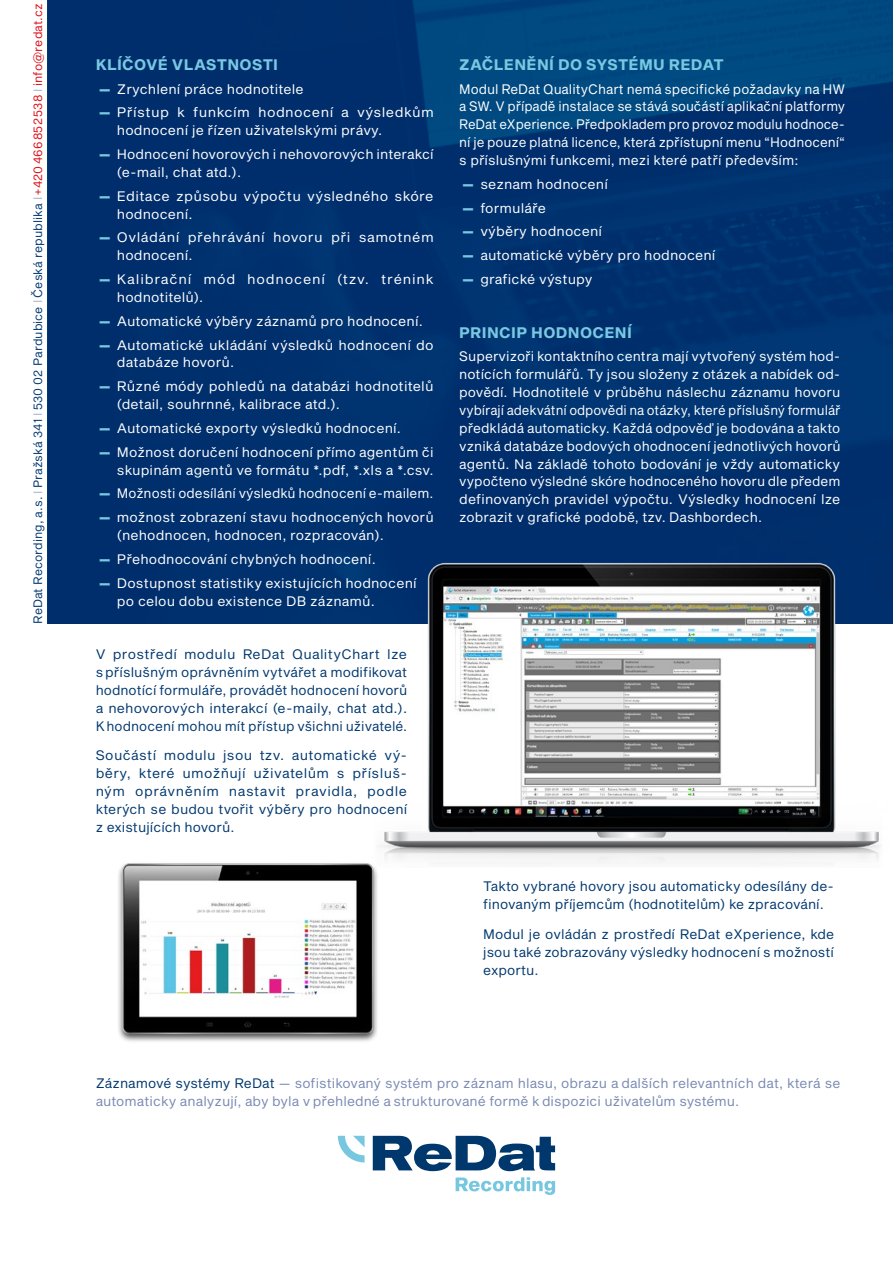
<style>
.page{position:relative;width:893px;height:1263px;background:#fff}
.page>*{position:absolute;margin:0;border:0;box-sizing:border-box;transform-origin:0 0}
.t1{font:15px "Sequel Sans Bold Body";letter-spacing:.02em;color:#79c8e2}
.t2{font:13.5px/17.9px "Sequel Sans Book Body";letter-spacing:.01em;color:#fff}
.t3{font:13.5px/17.9px "Sequel Sans Book Body";letter-spacing:.005em;color:#00386f;text-align:justify}
.t4{font:13.5px/17.9px "Sequel Sans Book Body";letter-spacing:.005em;color:#7989b2}
.t5{font:13.5px/17.9px "Sequel Sans Book Body";letter-spacing:.01em;color:#fff;scale:1.04 1}
.t6{font:13.5px/17.9px "Sequel Sans Book Body";letter-spacing:.055em;color:#fff;scale:1.04 1}
.t7{font:13.5px/17.9px "Sequel Sans Book Body";letter-spacing:.035em;color:#fff;scale:1.04 1}
.t8{font:12px "Sequel Sans Book Body";letter-spacing:.005em;color:#00386f}
.s1{color:#acb5d1}
.s2{color:#dc0d16}
.s3{font-family:"Sequel Sans Black Body";color:#79c8e2}
.s4{color:#00386f}
</style>
<div class="page">
<img style="left:48px;top:0;width:845px;height:623px">
<img style="left:118px;top:863px;width:259px;height:179px">
<img style="left:371px;top:560px;width:518px;height:307px">
<svg style="left:338px;top:1136px;width:27px;height:26px"></svg>
<svg style="left:373px;top:1136px;width:182px;height:35px"></svg>
<svg style="left:456px;top:1177px;width:99px;height:18px"></svg>
<p class="t8" style="left:29px;top:624px;width:622px;rotate:-90deg">ReDat Recording, a.s. <span class="s1">I</span> Pražská 341 <span class="s1">I</span> 530 02 Pardubice <span class="s1">I</span> Česká republika <span class="s1">I</span> <span class="s2">+420466852538</span> <span class="s1">I</span> <span class="s2">info@redat.cz</span></p>
<p class="t1" style="left:96px;top:54px;width:184px">KLÍČOVÉ VLASTNOSTI</p>
<p class="t2" style="left:99px;top:80px;width:206px"><span class="s3">—</span> Zrychlení práce hodnotitele</p>
<p class="t5" style="left:117px;top:104px;width:306px;text-indent:-18px"><span class="s3">—</span> Přístup k funkcím hodnocení a výsledkům hodnocení je řízen uživatelskými právy.</p>
<p class="t2" style="left:117px;top:146px;width:318px;text-indent:-18px"><span class="s3">—</span> Hodnocení hovorových i nehovorových interakcí (e-mail, chat atd.).</p>
<p class="t5" style="left:117px;top:188px;width:306px;text-indent:-18px"><span class="s3">—</span> Editace způsobu výpočtu výsledného skóre hodnocení.</p>
<p class="t7" style="left:117px;top:229px;width:306px;text-indent:-18px"><span class="s3">—</span> Ovládání přehrávání hovoru při samotném hodnocení.</p>
<p class="t6" style="left:117px;top:271px;width:306px;text-indent:-18px"><span class="s3">—</span> Kalibrační mód hodnocení (tzv. trénink hodnotitelů).</p>
<p class="t2" style="left:99px;top:313px;width:325px"><span class="s3">—</span> Automatické výběry záznamů pro hodnocení.</p>
<p class="t2" style="left:117px;top:336px;width:318px;text-indent:-18px"><span class="s3">—</span> Automatické ukládání výsledků hodnocení do databáze hovorů.</p>
<p class="t2" style="left:117px;top:378px;width:318px;text-indent:-18px"><span class="s3">—</span> Různé módy pohledů na databázi hodnotitelů (detail, souhrnné, kalibrace atd.).</p>
<p class="t2" style="left:99px;top:420px;width:304px"><span class="s3">—</span> Automatické exporty výsledků hodnocení.</p>
<p class="t2" style="left:99px;top:443px;width:336px;text-align:right"><span class="s3">—</span> Možnost doručení hodnocení přímo agentům či skupinám agentů ve formátu *.pdf, *.xls a *.csv.</p>
<p class="t2" style="left:99px;top:485px;width:336px"><span class="s3">—</span> Možnosti odesílání výsledků hodnocení e-mailem.</p>
<p class="t2" style="left:117px;top:509px;width:318px;text-indent:-18px"><span class="s3">—</span> možnost zobrazení stavu hodnocených hovorů (nehodnocen, hodnocen, rozpracován).</p>
<p class="t2" style="left:99px;top:551px;width:278px"><span class="s3">—</span> Přehodnocování chybných hodnocení.</p>
<p class="t2" style="left:117px;top:574px;width:301px;text-indent:-18px"><span class="s3">—</span> Dostupnost statistiky existujících hodnocení po celou dobu existence DB záznamů.</p>
<p class="t3" style="left:96px;top:646px;width:313px">V prostředí modulu ReDat QualityChart lze s příslušným oprávněním vytvářet a modifikovat hodnotící formuláře, provádět hodnocení hovorů a nehovorových interakcí (e-maily, chat atd.).<br>K hodnocení mohou mít přístup všichni uživatelé.</p>
<p class="t3" style="left:96px;top:747px;width:313px">Součástí modulu jsou tzv. automatické vý&shy;běry, které umožňují uživatelům s přísluš&shy;ným oprávněním nastavit pravidla, podle kterých se budou tvořit výběry pro hodnocení z existujících hovorů.</p>
<p class="t1" style="left:459px;top:54px;width:266px">ZAČLENĚNÍ DO SYSTÉMU REDAT</p>
<p class="t2" style="left:459px;top:80px;width:388px;text-align:justify">Modul ReDat QualityChart nemá specifické požadavky na HW a SW. V případě instalace se stává součástí aplikační platformy ReDat eXperience. Předpokladem pro provoz modulu hodnoce&shy;ní je pouze platná licence, která zpřístupní menu “Hodnocení“ s příslušnými funkcemi, mezi které patří především:</p>
<p class="t2" style="left:463px;top:176px;width:147px"><span class="s3">—</span> seznam hodnocení</p>
<p class="t2" style="left:463px;top:199px;width:85px"><span class="s3">—</span> formuláře</p>
<p class="t2" style="left:463px;top:223px;width:141px"><span class="s3">—</span> výběry hodnocení</p>
<p class="t2" style="left:463px;top:247px;width:254px"><span class="s3">—</span> automatické výběry pro hodnocení</p>
<p class="t2" style="left:463px;top:271px;width:131px"><span class="s3">—</span> grafické výstupy</p>
<p class="t1" style="left:459px;top:322px;width:174px">PRINCIP HODNOCENÍ</p>
<p class="t2" style="left:459px;top:348px;width:383px;text-align:justify">Supervizoři kontaktního centra mají vytvořený systém hod&shy;notících formulářů. Ty jsou složeny z otázek a nabídek od&shy;povědí. Hodnotitelé v průběhu náslechu záznamu hovoru vybírají adekvátní odpovědi na otázky, které příslušný formulář předkládá automaticky. Každá odpověď je bodována a takto vzniká databáze bodových ohodnocení jednotlivých hovorů agentů. Na základě tohoto bodování je vždy automaticky vypočteno výsledné skóre hodnoceného hovoru dle předem definovaných pravidel výpočtu. Výsledky hodnocení lze zobrazit v grafické podobě, tzv. Dashbordech.</p>
<p class="t3" style="left:483px;top:878px;width:352px">Takto vybrané hovory jsou automaticky odesílány de&shy;finovaným příjemcům (hodnotitelům) ke zpracování.</p>
<p class="t3" style="left:483px;top:926px;width:352px">Modul je ovládán z prostředí ReDat eXperience, kde jsou také zobrazovány výsledky hodnocení s možností exportu.</p>
<p class="t4" style="left:96px;top:1074px;width:746px"><span class="s4">Záznamové systémy ReDat</span> — sofistikovaný systém pro záznam hlasu, obrazu a dalších relevantních dat, která se automaticky analyzují, aby byla v přehledné a strukturované formě k dispozici uživatelům systému.</p>
</div>
